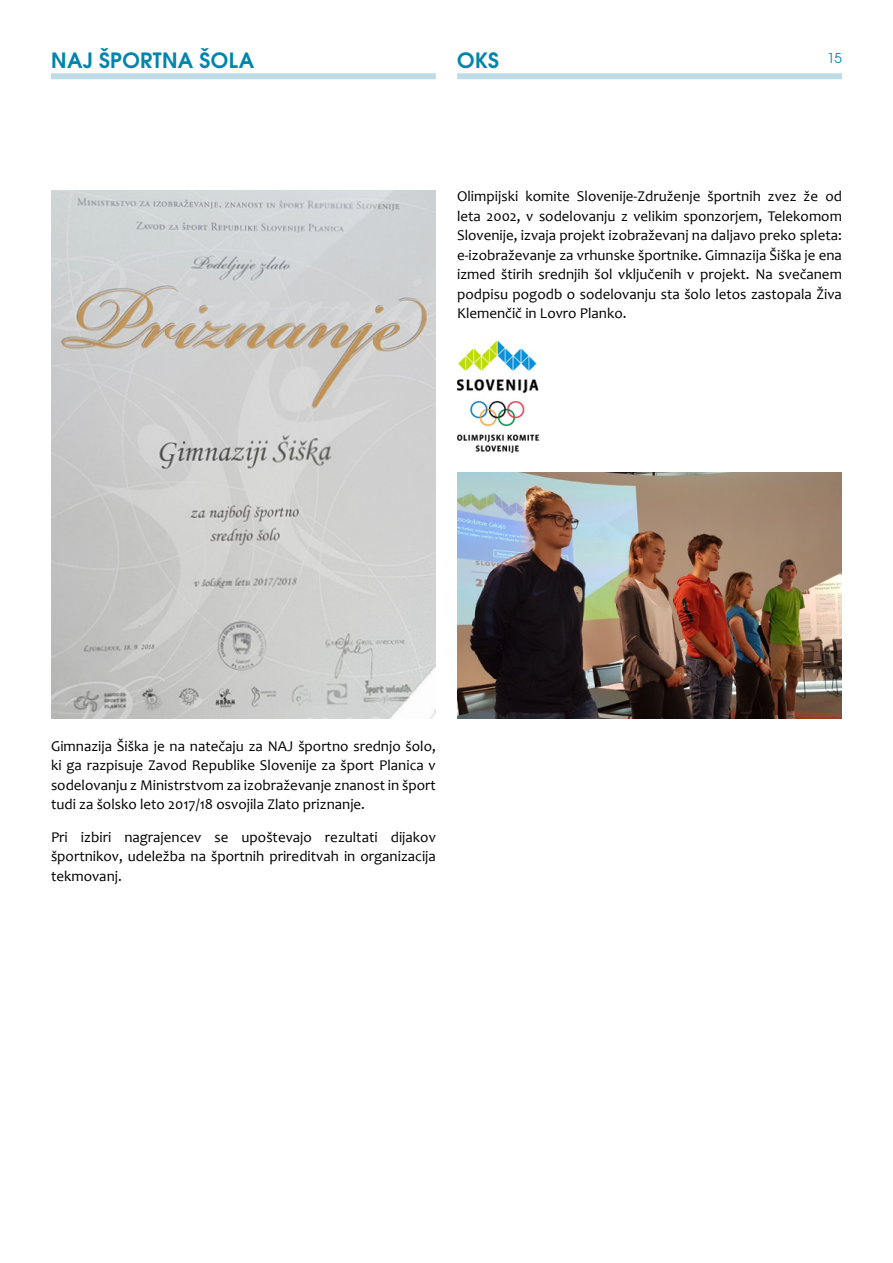
<style>
.page{position:relative;width:893px;height:1263px;background:#fff}
.page>*{position:absolute;margin:0;border:0;box-sizing:border-box;transform-origin:0 0}
.t1{font:700 21px "Te X Gyre Adventor";letter-spacing:.015em;color:#0085ac}
.t2{font:15px/19.5px "Candara";color:#000;text-align:justify}
.t3{font:13.5px "Te X Gyre Adventor";color:#0085ac}
</style>
<div class="page">
<img style="left:51px;top:190px;width:385px;height:529px">
<img style="left:457px;top:473px;width:385px;height:246px">
<img style="left:457px;top:340px;width:83px;height:113px">
<div style="left:457px;top:73px;width:385px;height:6px;background:#bddce8"></div>
<div style="left:51px;top:73px;width:385px;height:6px;background:#bddce8"></div>
<h1 class="t1" style="left:51px;top:42px;width:205px">NAJ ŠPORTNA ŠOLA</h1>
<h1 class="t1" style="left:457px;top:42px;width:43px">OKS</h1>
<p class="t3" style="left:827px;top:48px;width:16px">15</p>
<p class="t2" style="left:457px;top:186px;width:386px">Olimpijski komite Slovenije-Združenje športnih zvez že od leta 2002, v sodelovanju z velikim sponzorjem, Telekomom Slovenije, izvaja projekt izobraževanj na daljavo preko spleta: e-izobraževanje za vrhunske športnike. Gimnazija Šiška je ena izmed štirih srednjih šol vključenih v projekt. Na svečanem podpisu pogodb o sodelovanju sta šolo letos zastopala Živa Klemenčič in Lovro Planko.</p>
<p class="t2" style="left:51px;top:736px;width:386px">Gimnazija Šiška je na natečaju za NAJ športno srednjo šolo, ki ga razpisuje Zavod Republike Slovenije za šport Planica v sodelovanju z Ministrstvom za izobraževanje znanost in šport tudi za šolsko leto 2017/18 osvojila Zlato priznanje.</p>
<p class="t2" style="left:51px;top:827px;width:386px">Pri izbiri nagrajencev se upoštevajo rezultati dijakov športnikov, udeležba na športnih prireditvah in organizacija tekmovanj.</p>
</div>
